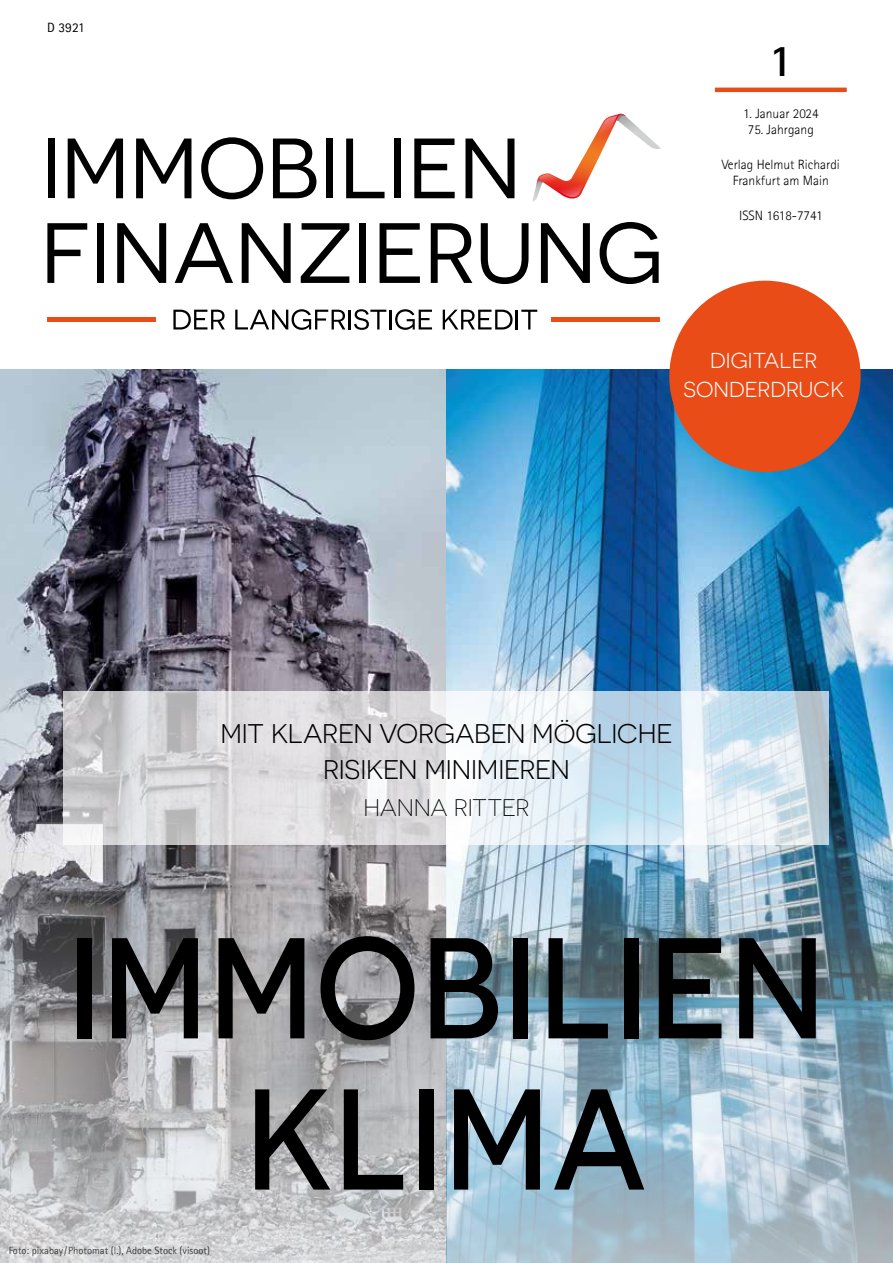
<style>
.page{position:relative;width:893px;height:1263px;background:#fff}
.page>*{position:absolute;margin:0;border:0;box-sizing:border-box;transform-origin:0 0}
.Ausgabenummer{font:500 143.1px/151.2px "Novecentosanswide";letter-spacing:.02em;color:#000;text-align:center;scale:.9 1}
.Ausgabenummer-2{font:700 45px "Agfa Rotis Sans Serif";color:#000}
.t1{font:27px/36px "Novecentosanswide";letter-spacing:-.005em;color:#000;text-align:center}
.t2{font:300 24px "Novecentosanswide";letter-spacing:-.015em;color:#000}
.t3{font:21.6px/28.3px "Novecentosanswide";color:#fff;text-align:center}
.Datum___Jahrgang{font:300 13.5px/16.5px "Agfa Rotis Sans Serif";color:#000;text-align:center}
.D_3921{font:13.5px "Agfa Rotis Sans Serif";color:#000}
.t4{font:10.5px "Agfa Rotis Sans Serif";color:#000}
</style>
<div class="page">
<svg style="left:47px;top:223px;width:40px;height:60px"></svg>
<div style="left:97px;top:223px;width:7px;height:60px;background:#000"></div>
<svg style="left:117px;top:223px;width:49px;height:60px"></svg>
<svg style="left:175px;top:223px;width:58px;height:60px"></svg>
<svg style="left:242px;top:223px;width:49px;height:60px"></svg>
<svg style="left:301px;top:223px;width:48px;height:60px"></svg>
<div style="left:359px;top:223px;width:7px;height:60px;background:#000"></div>
<svg style="left:380px;top:223px;width:40px;height:60px"></svg>
<svg style="left:431px;top:223px;width:41px;height:60px"></svg>
<svg style="left:481px;top:223px;width:47px;height:61px"></svg>
<svg style="left:541px;top:223px;width:49px;height:60px"></svg>
<svg style="left:600px;top:222px;width:59px;height:62px"></svg>
<svg style="left:173px;top:310px;width:52px;height:19px"></svg>
<svg style="left:235px;top:309px;width:197px;height:21px"></svg>
<svg style="left:443px;top:310px;width:94px;height:19px"></svg>
<hr style="left:47px;top:317px;width:108px;height:4px;background:#e94c16">
<hr style="left:551px;top:317px;width:108px;height:4px;background:#e94c16">
<div style="left:48px;top:139px;width:7px;height:59px;background:#000"></div>
<svg style="left:68px;top:139px;width:55px;height:59px"></svg>
<svg style="left:136px;top:139px;width:55px;height:59px"></svg>
<svg style="left:201px;top:137px;width:62px;height:62px"></svg>
<svg style="left:273px;top:139px;width:43px;height:59px"></svg>
<div style="left:326px;top:139px;width:7px;height:59px;background:#000"></div>
<svg style="left:346px;top:139px;width:39px;height:59px"></svg>
<div style="left:394px;top:139px;width:7px;height:59px;background:#000"></div>
<svg style="left:414px;top:139px;width:41px;height:59px"></svg>
<svg style="left:465px;top:139px;width:49px;height:59px"></svg>
<svg style="left:532px;top:113px;width:129px;height:89px"></svg>
<hr style="left:715px;top:88px;width:132px;height:4px;background:#e94c16">
<img style="left:0;top:370px;width:893px;height:893px">
<svg style="left:64px;top:692px;width:765px;height:153px"></svg>
<div style="left:669px;top:281px;width:192px;height:191px;background:#e94c16;border-radius:50%"></div>
<p class="D_3921" style="left:47px;top:19px;width:39px">D 3921</p>
<p class="Ausgabenummer-2" style="left:769px;top:32px;width:26px">1</p>
<p class="Datum___Jahrgang" style="left:743px;top:105px;width:77px">1. Januar 2024</p>
<p class="Datum___Jahrgang" style="left:748px;top:121px;width:67px">75. Jahrgang</p>
<p class="Datum___Jahrgang" style="left:722px;top:156px;width:120px">Verlag Helmut Richardi<br>Frankfurt am Main</p>
<p class="Datum___Jahrgang" style="left:739px;top:207px;width:85px">ISSN 1618-7741</p>
<h3 class="t3" style="left:684px;top:346px;width:162px">DIGITALER<br>SONDERDRUCK</h3>
<p class="t1" style="left:220px;top:715px;width:453px">MIT KLAREN VORGABEN MÖGLICHE<br>RISIKEN MINIMIEREN</p>
<p class="t2" style="left:364px;top:794px;width:167px">HANNA RITTER</p>
<p class="Ausgabenummer" style="left:68px;top:911px;width:842px">IMMOBILIEN<br>KLIMA</p>
<p class="t4" style="left:9px;top:1244px;width:203px">Foto: pixabay/Photomat (l.), Adobe Stock (visoot)</p>
</div>
